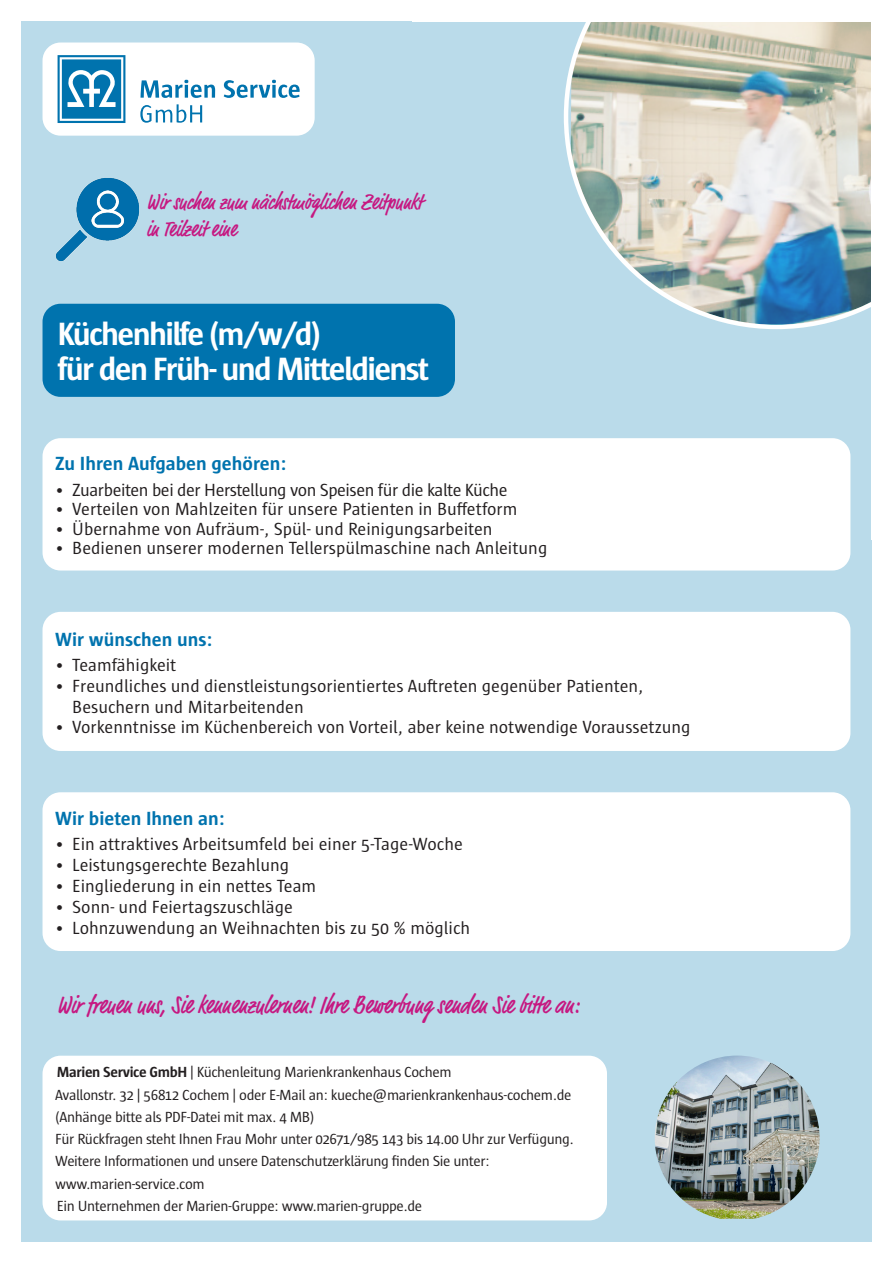
<style>
.page{position:relative;width:893px;height:1263px;background:#fff}
.page>*{position:absolute;margin:0;border:0;box-sizing:border-box;transform-origin:0 0}
.Fliess{font:700 33px "Sun";letter-spacing:-.05em;color:#fff}
.Fliess-2{font:500 condensed 25.5px "Market Pro";color:#c61881}
.Fliess-3{font:500 condensed 22.5px "Market Pro";color:#c61881}
.Fliess-4{font:700 19.5px "Sun";color:#0073ae}
.t1{font:18px/21px "Sun";color:#231f20}
.t2{font:18px "Sun";letter-spacing:-.025em;color:#231f20}
.Fliess-5{font:15px "Sun";letter-spacing:-.025em;color:#231f20}
.s1{font-weight:700}
</style>
<div class="page">
<div style="left:21px;top:21px;width:851px;height:1221px;background:#badbea"></div>
<svg style="left:564px;top:21px;width:308px;height:308px;background:#bec8c5"></svg>
<div style="left:43px;top:304px;width:412px;height:93px;background:#0073ae;border-radius:18px"></div>
<img style="left:56px;top:178px;width:83px;height:83px">
<div style="left:43px;top:612px;width:807px;height:139px;background:#fff;border-radius:18px"></div>
<div style="left:43px;top:792px;width:807px;height:159px;background:#fff;border-radius:18px"></div>
<div style="left:43px;top:438px;width:807px;height:132px;background:#fff;border-radius:18px"></div>
<div style="left:43px;top:43px;width:272px;height:93px;background:#fff;border-radius:18px"></div>
<svg style="left:141px;top:80px;width:74px;height:18px"></svg>
<svg style="left:224px;top:80px;width:76px;height:18px"></svg>
<svg style="left:140px;top:104px;width:62px;height:19px"></svg>
<svg style="left:58px;top:55px;width:67px;height:68px"></svg>
<img style="left:655px;top:1055px;width:165px;height:164px">
<div style="left:43px;top:1056px;width:564px;height:164px;background:#fff;border-radius:18px"></div>
<p class="Fliess-3" style="left:147px;top:186px;width:277px">Wir suchen zum nächstmöglichen Zeitpunkt</p>
<p class="Fliess-3" style="left:147px;top:213px;width:92px">in Teilzeit eine</p>
<p class="Fliess" style="left:57px;top:316px;width:265px">Küchenhilfe (m/w/d)</p>
<p class="Fliess" style="left:57px;top:350px;width:373px">für den Früh- und Mitteldienst</p>
<p class="Fliess-4" style="left:55px;top:453px;width:233px">Zu Ihren Aufgaben gehören:</p>
<p class="t2" style="left:55px;top:480px;width:454px">• Zuarbeiten bei der Herstellung von Speisen für die kalte Küche</p>
<p class="t1" style="left:55px;top:498px;width:464px">• Verteilen von Mahlzeiten für unsere Patienten in Buffetform</p>
<p class="t1" style="left:55px;top:518px;width:439px">• Übernahme von Aufräum-, Spül- und Reinigungsarbeiten</p>
<p class="t1" style="left:55px;top:537px;width:494px">• Bedienen unserer modernen Tellerspülmaschine nach Anleitung</p>
<p class="Fliess-4" style="left:55px;top:628px;width:159px">Wir wünschen uns:</p>
<p class="t1" style="left:55px;top:654px;width:123px">• Teamfähigkeit</p>
<p class="t1" style="left:72px;top:675px;width:573px;text-indent:-17px">• Freundliches und dienstleistungsorientiertes Auftreten gegenüber Patienten,<br>Besuchern und Mitarbeitenden</p>
<p class="t1" style="left:55px;top:716px;width:637px">• Vorkenntnisse im Küchenbereich von Vorteil, aber keine notwendige Voraussetzung</p>
<p class="Fliess-4" style="left:55px;top:807px;width:171px">Wir bieten Ihnen an:</p>
<p class="t1" style="left:55px;top:833px;width:409px">• Ein attraktives Arbeitsumfeld bei einer 5-Tage-Woche</p>
<p class="t1" style="left:55px;top:854px;width:235px">• Leistungsgerechte Bezahlung</p>
<p class="t1" style="left:55px;top:875px;width:262px">• Eingliederung in ein nettes Team</p>
<p class="t1" style="left:55px;top:896px;width:239px">• Sonn- und Feiertagszuschläge</p>
<p class="t1" style="left:55px;top:917px;width:416px">• Lohnzuwendung an Weihnachten bis zu 50 % möglich</p>
<p class="Fliess-2" style="left:57px;top:987px;width:524px">Wir freuen uns, Sie kennenzulernen! Ihre Bewerbung senden Sie bitte an:</p>
<p class="Fliess-5" style="left:57px;top:1064px;width:396px"><span class="s1">Marien Service GmbH</span> | Küchenleitung Marienkrankenhaus Cochem</p>
<p class="Fliess-5" style="left:55px;top:1086px;width:518px">Avallonstr. 32 | 56812 Cochem | oder E-Mail an: kueche@marienkrankenhaus-cochem.de</p>
<p class="Fliess-5" style="left:55px;top:1108px;width:261px">(Anhänge bitte als PDF-Datei mit max. 4 MB)</p>
<p class="Fliess-5" style="left:55px;top:1131px;width:520px">Für Rückfragen steht Ihnen Frau Mohr unter 02671/985 143 bis 14.00 Uhr zur Verfügung.</p>
<p class="Fliess-5" style="left:55px;top:1153px;width:436px">Weitere Informationen und unsere Datenschutzerklärung finden Sie unter:</p>
<p class="Fliess-5" style="left:55px;top:1175px;width:151px">www.marien-service.com</p>
<p class="Fliess-5" style="left:57px;top:1197px;width:367px">Ein Unternehmen der Marien-Gruppe: www.marien-gruppe.de</p>
</div>
